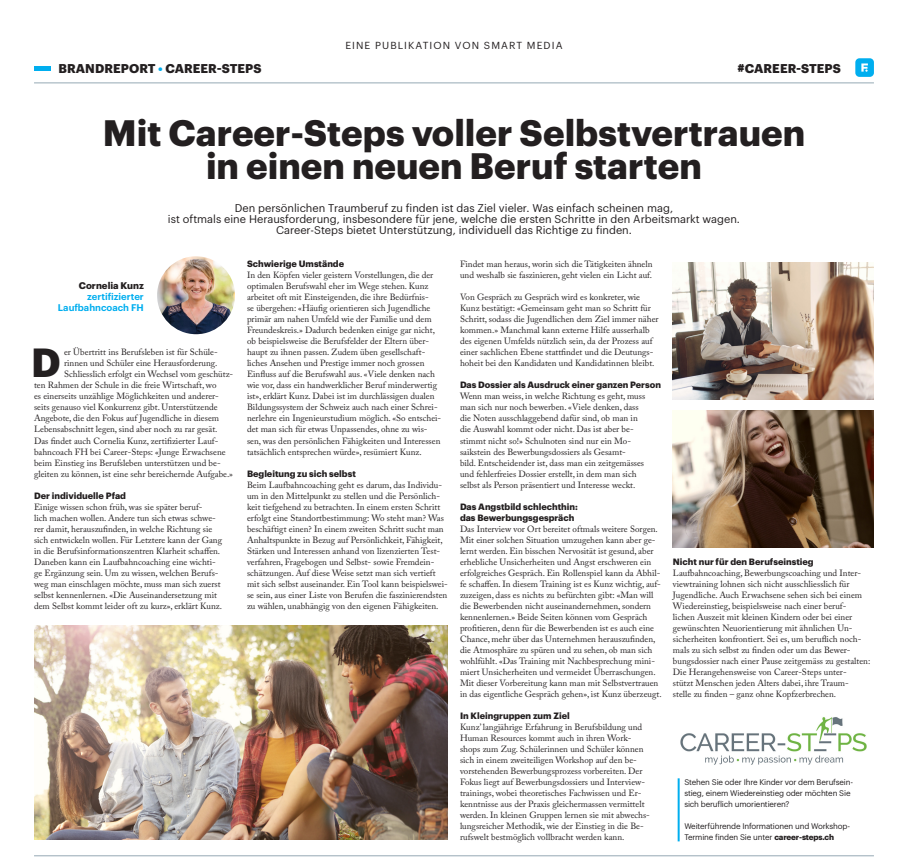
<style>
.page{position:relative;width:908px;height:858px;background:#fff}
.page>*{position:absolute;margin:0;border:0;box-sizing:border-box;transform-origin:0 0}
._1st_Paragraph{font:700 39.8px "Graphik";color:#231f20}
.Titles{font:700 36px/33px "Graphik";color:#231f20;text-align:center}
.t1{font:700 12.5px "Graphik";letter-spacing:.005em;color:#231f20}
.Intro{font:11px/11px "Graphik";color:#231f20;text-align:center}
.t2{font:10px "Graphik";letter-spacing:.105em;color:#231f20}
.Intro-2{font:600 9.5px/11px "Graphik";color:#00aeef;text-align:right}
.Main_Article{font:9px/11px "Adobe Caslon Pro";color:#231f20}
._1st_Paragraph-2{font:9px "Adobe Caslon Pro";color:#231f20}
.Question{font:700 9px/11px "Graphik";color:#231f20}
.t3{font:8px/11px "Graphik";letter-spacing:-.02em;color:#231f20}
.s1{color:#00aeef}
.s2{font-weight:700;color:#231f20}
.s3{font-weight:700}
</style>
<div class="page">
<hr style="left:34px;top:855px;width:839px;height:1px;background:#95a9b4">
<hr style="left:34px;top:83px;width:839px;height:1px;background:#95a9b4">
<svg style="left:855px;top:58px;width:18px;height:19px"></svg>
<div style="left:34px;top:66px;width:16px;height:5px;background:#00aeef"></div>
<hr style="left:677px;top:777px;width:2px;height:63px;background:#00aeef">
<img style="left:680px;top:717px;width:186px;height:47px">
<img style="left:157px;top:256px;width:78px;height:78px;border-radius:39px">
<img style="left:34px;top:625px;width:414px;height:214px">
<img style="left:672px;top:262px;width:201px;height:137px">
<img style="left:672px;top:410px;width:201px;height:137px">
<p class="t2" style="left:345px;top:38px;width:218px">EINE PUBLIKATION VON SMART MEDIA</p>
<p class="t1" style="left:59px;top:59px;width:204px">BRANDREPORT <span class="s1">•</span> CAREER-STEPS</p>
<p class="t1" style="left:737px;top:59px;width:105px">#CAREER-STEPS</p>
<p class="Titles" style="left:103px;top:113px;width:703px">Mit Career-Steps voller Selbstvertrauen in einen neuen Beruf starten</p>
<p class="Intro" style="left:168px;top:202px;width:573px">Den persönlichen Traumberuf zu finden ist das Ziel vieler. Was einfach scheinen mag,<br>ist oftmals eine Herausforderung, insbesondere für jene, welche die ersten Schritte in den Arbeitsmarkt wagen.<br>Career-Steps bietet Unterstützung, individuell das Richtige zu finden.</p>
<p class="Intro-2" style="left:58px;top:279px;width:87px"><span class="s2">Cornelia Kunz </span>zertifizierter<br>Laufbahncoach FH</p>
<p class="_1st_Paragraph" style="left:31px;top:332px;width:31px">D</p>
<p class="_1st_Paragraph-2" style="left:64px;top:347px;width:155px">er Übertritt ins Berufsleben ist für Schüle-</p>
<p class="_1st_Paragraph-2" style="left:64px;top:358px;width:155px">rinnen und Schüler eine Herausforderung.</p>
<p class="_1st_Paragraph-2" style="left:64px;top:369px;width:170px">Schliesslich erfolgt ein Wechsel vom geschütz-</p>
<p class="_1st_Paragraph-2" style="left:34px;top:380px;width:184px">ten Rahmen der Schule in die freie Wirtschaft, wo</p>
<p class="_1st_Paragraph-2" style="left:34px;top:391px;width:186px">es einerseits unzählige Möglichkeiten und anderer-</p>
<p class="_1st_Paragraph-2" style="left:34px;top:402px;width:185px">seits genauso viel Konkurrenz gibt. Unterstützende</p>
<p class="_1st_Paragraph-2" style="left:34px;top:413px;width:186px">Angebote, die den Fokus auf Jugendliche in diesem</p>
<p class="_1st_Paragraph-2" style="left:34px;top:424px;width:185px">Lebensabschnitt legen, sind aber noch zu rar gesät.</p>
<p class="_1st_Paragraph-2" style="left:34px;top:435px;width:186px">Das findet auch Cornelia Kunz, zertifizierter Lauf-</p>
<p class="_1st_Paragraph-2" style="left:34px;top:446px;width:193px">bahncoach FH bei Career-Steps: «Junge Erwachsene</p>
<p class="_1st_Paragraph-2" style="left:34px;top:457px;width:188px">beim Einstieg ins Berufsleben unterstützen und be-</p>
<p class="_1st_Paragraph-2" style="left:34px;top:468px;width:200px">gleiten zu können, ist eine sehr bereichernde Aufgabe.»</p>
<p class="Question" style="left:34px;top:488px;width:93px">Der individuelle Pfad</p>
<p class="Main_Article" style="left:34px;top:500px;width:189px">Einige wissen schon früh, was sie später beruf-<br>lich machen wollen. Andere tun sich etwas schwe&shy;rer damit, herauszufinden, in welche Richtung sie sich entwickeln wollen. Für Letztere kann der Gang in die Berufsinformationszentren Klarheit schaffen.<br>Daneben kann ein Laufbahncoaching eine wichti&shy;ge Ergänzung sein. Um zu wissen, welchen Berufs&shy;weg man einschlagen möchte, muss man sich zuerst selbst kennenlernen. «Die Auseinandersetzung mit dem Selbst kommt leider oft zu kurz», erklärt Kunz.</p>
<p class="Question" style="left:247px;top:257px;width:99px">Schwierige Umstände</p>
<p class="Main_Article" style="left:247px;top:269px;width:196px">In den Köpfen vieler geistern Vorstellungen, die der optimalen Berufswahl eher im Wege stehen. Kunz arbeitet oft mit Einsteigenden, die ihre Bedürfnis-<br>se übergehen: «Häufig orientieren sich Jugendliche primär am nahen Umfeld wie der Familie und dem Freundeskreis.» Dadurch bedenken einige gar nicht, ob beispielsweise die Berufsfelder der Eltern über&shy;haupt zu ihnen passen. Zudem üben gesellschaft&shy;liches Ansehen und Prestige immer noch grossen Einfluss auf die Berufswahl aus. «Viele denken nach wie vor, dass ein handwerklicher Beruf minderwertig ist», erklärt Kunz. Dabei ist im durchlässigen dualen Bildungssystem der Schweiz auch nach einer Schrei&shy;nerlehre ein Ingenieurstudium möglich. «So entschei&shy;det man sich für etwas Unpassendes, ohne zu wis&shy;sen, was den persönlichen Fähigkeiten und Interessen tatsächlich entsprechen würde», resümiert Kunz.</p>
<p class="Question" style="left:247px;top:466px;width:110px">Begleitung zu sich selbst</p>
<p class="Main_Article" style="left:247px;top:478px;width:202px">Beim Laufbahncoaching geht es darum, das Individu&shy;um in den Mittelpunkt zu stellen und die Persönlich&shy;keit tiefgehend zu betrachten. In einem ersten Schritt erfolgt eine Standortbestimmung: Wo steht man? Was beschäftigt einen? In einem zweiten Schritt sucht man Anhaltspunkte in Bezug auf Persönlichkeit, Fähigkeit, Stärken und Interessen anhand von lizenzierten Test&shy;verfahren, Fragebogen und Selbst- sowie Fremdein&shy;schätzungen. Auf diese Weise setzt man sich vertieft mit sich selbst auseinander. Ein Tool kann beispielswei&shy;se sein, aus einer Liste von Berufen die faszinierendsten zu wählen, unabhängig von den eigenen Fähigkeiten.</p>
<p class="Main_Article" style="left:460px;top:258px;width:194px">Findet man heraus, worin sich die Tätigkeiten ähneln und weshalb sie faszinieren, geht vielen ein Licht auf.</p>
<p class="Main_Article" style="left:460px;top:291px;width:200px">Von Gespräch zu Gespräch wird es konkreter, wie Kunz bestätigt: «Gemeinsam geht man so Schritt für Schritt, sodass die Jugendlichen dem Ziel immer näher kommen.» Manchmal kann externe Hilfe ausserhalb des eigenen Umfelds nützlich sein, da der Prozess auf einer sachlichen Ebene stattfindet und die Deutungs&shy;hoheit bei den Kandidaten und Kandidatinnen bleibt.</p>
<p class="Question" style="left:460px;top:378px;width:202px">Das Dossier als Ausdruck einer ganzen Person</p>
<p class="Main_Article" style="left:460px;top:390px;width:187px">Wenn man weiss, in welche Richtung es geht, muss man sich nur noch bewerben. «Viele denken, dass die Noten ausschlaggebend dafür sind, ob man in die Auswahl kommt oder nicht. Das ist aber be&shy;stimmt nicht so!» Schulnoten sind nur ein Mo&shy;saikstein des Bewerbungsdossiers als Gesamt-<br>bild. Entscheidender ist, dass man ein zeitgemässes und fehlerfreies Dossier erstellt, in dem man sich selbst als Person präsentiert und Interesse weckt.</p>
<p class="Question" style="left:460px;top:499px;width:119px">Das Angstbild schlechthin: das Bewerbungsgespräch</p>
<p class="Main_Article" style="left:460px;top:522px;width:203px">Das Interview vor Ort bereitet oftmals weitere Sorgen.<br>Mit einer solchen Situation umzugehen kann aber ge&shy;lernt werden. Ein bisschen Nervosität ist gesund, aber erhebliche Unsicherheiten und Angst erschweren ein erfolgreiches Gespräch. Ein Rollenspiel kann da Abhil&shy;fe schaffen. In diesem Training ist es Kunz wichtig, auf&shy;zuzeigen, dass es nichts zu befürchten gibt: «Man will die Bewerbenden nicht auseinandernehmen, sondern kennenlernen.» Beide Seiten können vom Gespräch profitieren, denn für die Bewerbenden ist es auch eine Chance, mehr über das Unternehmen herauszufinden, die Atmosphäre zu spüren und zu sehen, ob man sich wohlfühlt. «Das Training mit Nachbesprechung mini&shy;miert Unsicherheiten und vermeidet Überraschungen.<br>Mit dieser Vorbereitung kann man mit Selbstvertrauen in das eigentliche Gespräch gehen», ist Kunz überzeugt.</p>
<p class="Question" style="left:460px;top:708px;width:111px">In Kleingruppen zum Ziel</p>
<p class="Main_Article" style="left:460px;top:720px;width:191px">Kunz’ langjährige Erfahrung in Berufsbildung und Human Resources kommt auch in ihren Work&shy;shops zum Zug. Schülerinnen und Schüler können sich in einem zweiteiligen Workshop auf den be&shy;vorstehenden Bewerbungsprozess vorbereiten. Der Fokus liegt auf Bewerbungsdossiers und Interview&shy;trainings, wobei theoretisches Fachwissen und Er&shy;kenntnisse aus der Praxis gleichermassen vermittelt werden. In kleinen Gruppen lernen sie mit abwechs&shy;lungsreicher Methodik, wie der Einstieg in die Be&shy;rufswelt bestmöglich vollbracht werden kann.</p>
<p class="Question" style="left:672px;top:554px;width:142px">Nicht nur für den Berufseinstieg</p>
<p class="Main_Article" style="left:672px;top:566px;width:199px">Laufbahncoaching, Bewerbungscoaching und Inter&shy;viewtraining lohnen sich nicht ausschliesslich für Jugendliche. Auch Erwachsene sehen sich bei einem Wiedereinstieg, beispielsweise nach einer beruf&shy;lichen Auszeit mit kleinen Kindern oder bei einer gewünschten Neuorientierung mit ähnlichen Un&shy;sicherheiten konfrontiert. Sei es, um beruflich noch&shy;mals zu sich selbst zu finden oder um das Bewer&shy;bungsdossier nach einer Pause zeitgemäss zu gestalten:<br>Die Herangehensweise von Career-Steps unter-<br>stützt Menschen jeden Alters dabei, ihre Traum-<br>stelle zu finden – ganz ohne Kopfzerbrechen.</p>
<p class="t3" style="left:684px;top:775px;width:170px">Stehen Sie oder Ihre Kinder vor dem Berufsein&shy;stieg, einem Wiedereinstieg oder möchten Sie sich beruflich umorientieren?</p>
<p class="t3" style="left:684px;top:819px;width:167px">Weiterführende Informationen und Workshop-<br>Termine finden Sie unter <span class="s3">career-steps.ch</span></p>
</div>
